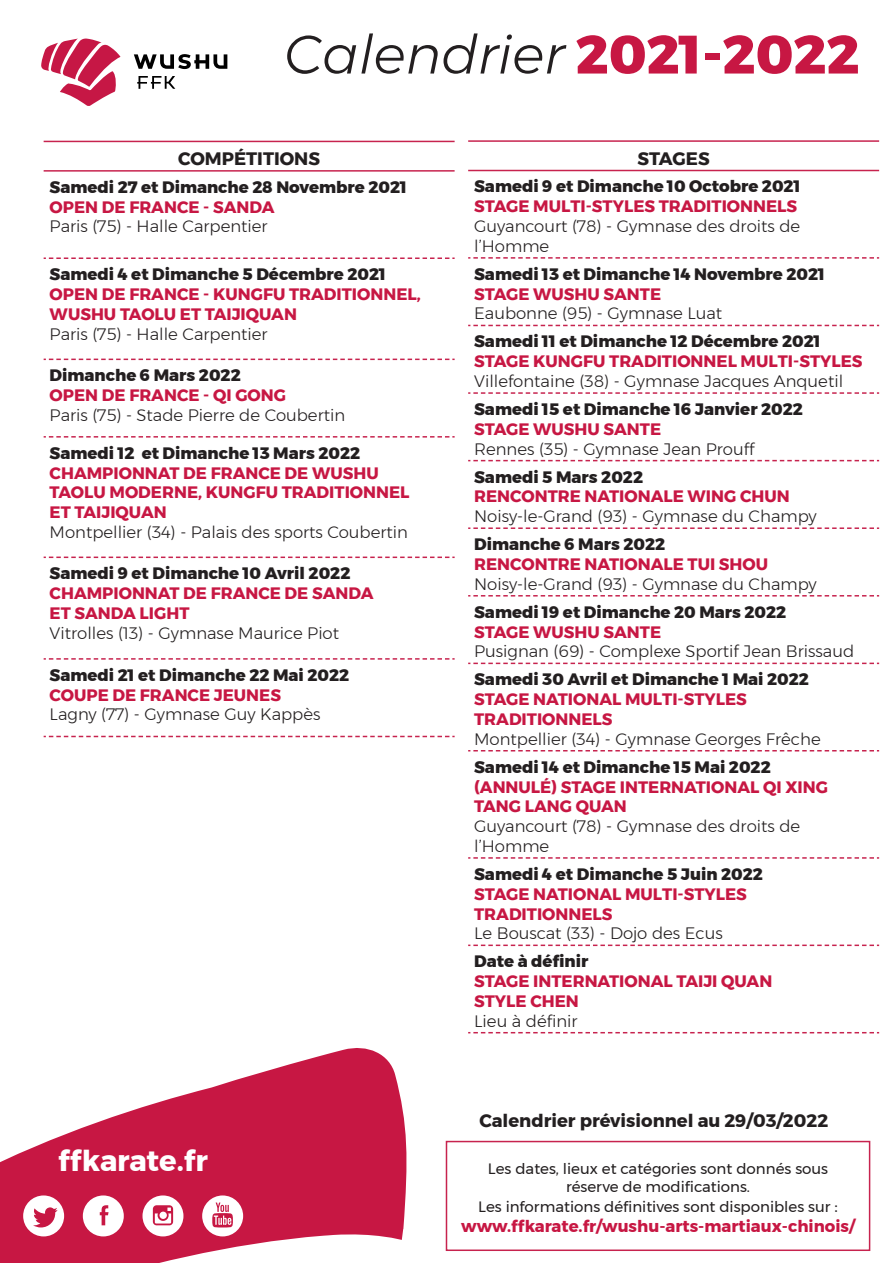
<style>
.page{position:relative;width:893px;height:1263px;background:#fff}
.page>*{position:absolute;margin:0;border:0;box-sizing:border-box;transform-origin:0 0}
.t1{font:italic 300 54px "Montserrat";color:#231f20}
.t2{font:700 28.95px "Montserrat";color:#fff}
.t3{font:700 18px "Montserrat";color:#231f20}
.t4{font:700 16.5px/19.8px "Montserrat";color:#c71743}
.t5{font:300 16.5px/19.8px "Montserrat";color:#231f20}
.t6{font:800 16.5px "Montserrat";color:#231f20}
.t7{font:15px/18px "Montserrat";color:#231f20;text-align:center}
.s1{font-weight:800;font-style:normal;color:#c71743}
.s2{font-size:16.5px}
</style>
<div class="page">
<svg style="left:0;top:1048px;width:407px;height:215px;fill:#c71743"></svg>
<svg style="left:202px;top:1195px;width:41px;height:41px"></svg>
<svg style="left:83px;top:1195px;width:41px;height:41px"></svg>
<svg style="left:23px;top:1195px;width:41px;height:41px"></svg>
<svg style="left:142px;top:1195px;width:41px;height:41px"></svg>
<div style="left:446px;top:1141px;width:424px;height:110px;border:2px solid #c7234e"></div>
<hr style="left:44px;top:141px;width:411px;height:1px;background:#c7234e">
<hr style="left:44px;top:170px;width:411px;height:2px;background:#c7234e">
<svg style="left:44px;top:257px;width:411px;height:2px"></svg>
<svg style="left:44px;top:359px;width:411px;height:1px"></svg>
<svg style="left:44px;top:436px;width:411px;height:2px"></svg>
<svg style="left:44px;top:556px;width:411px;height:2px"></svg>
<svg style="left:44px;top:658px;width:411px;height:2px"></svg>
<svg style="left:44px;top:736px;width:411px;height:1px"></svg>
<hr style="left:468px;top:140px;width:411px;height:2px;background:#c7234e">
<hr style="left:468px;top:170px;width:411px;height:1px;background:#c7234e">
<svg style="left:468px;top:257px;width:411px;height:2px"></svg>
<svg style="left:468px;top:325px;width:411px;height:1px"></svg>
<svg style="left:468px;top:392px;width:411px;height:2px"></svg>
<svg style="left:468px;top:460px;width:411px;height:1px"></svg>
<svg style="left:468px;top:527px;width:411px;height:2px"></svg>
<svg style="left:468px;top:595px;width:411px;height:1px"></svg>
<svg style="left:468px;top:663px;width:411px;height:1px"></svg>
<svg style="left:468px;top:750px;width:411px;height:1px"></svg>
<svg style="left:468px;top:857px;width:411px;height:2px"></svg>
<svg style="left:468px;top:944px;width:411px;height:2px"></svg>
<svg style="left:468px;top:1032px;width:411px;height:1px"></svg>
<svg style="left:41px;top:38px;width:79px;height:68px"></svg>
<svg style="left:137px;top:76px;width:38px;height:13px"></svg>
<svg style="left:134px;top:54px;width:93px;height:15px"></svg>
<p class="t1" style="left:284px;top:14px;width:577px">Calendrier <span class="s1">2021-2022</span></p>
<p class="t3" style="left:178px;top:144px;width:143px">COMPÉTITIONS</p>
<p class="t6" style="left:50px;top:174px;width:359px">Samedi 27 et Dimanche 28 Novembre 2021</p>
<p class="t4" style="left:50px;top:197px;width:226px">OPEN DE FRANCE - SANDA</p>
<p class="t5" style="left:50px;top:216px;width:219px">Paris (75) - Halle Carpentier</p>
<p class="t6" style="left:50px;top:261px;width:338px">Samedi 4 et Dimanche 5 Décembre 2021</p>
<p class="t4" style="left:50px;top:284px;width:373px">OPEN DE FRANCE - KUNGFU TRADITIONNEL,<br>WUSHU TAOLU ET TAIJIQUAN</p>
<p class="t5" style="left:50px;top:324px;width:219px">Paris (75) - Halle Carpentier</p>
<p class="t6" style="left:50px;top:362px;width:193px">Dimanche 6 Mars 2022</p>
<p class="t4" style="left:50px;top:385px;width:238px">OPEN DE FRANCE - QI GONG</p>
<p class="t5" style="left:50px;top:405px;width:297px">Paris (75) - Stade Pierre de Coubertin</p>
<p class="t6" style="left:50px;top:439px;width:312px">Samedi 12 et Dimanche 13 Mars 2022</p>
<p class="t4" style="left:50px;top:463px;width:331px">CHAMPIONNAT DE FRANCE DE WUSHU</p>
<p class="t4" style="left:50px;top:483px;width:361px">TAOLU MODERNE, KUNGFU TRADITIONNEL</p>
<p class="t4" style="left:50px;top:502px;width:119px">ET TAIJIQUAN</p>
<p class="t5" style="left:50px;top:522px;width:360px">Montpellier (34) - Palais des sports Coubertin</p>
<p class="t6" style="left:50px;top:560px;width:302px">Samedi 9 et Dimanche 10 Avril 2022</p>
<p class="t4" style="left:50px;top:583px;width:325px">CHAMPIONNAT DE FRANCE DE SANDA</p>
<p class="t4" style="left:50px;top:603px;width:141px">ET SANDA LIGHT</p>
<p class="t5" style="left:50px;top:623px;width:291px">Vitrolles (13) - Gymnase Maurice Piot</p>
<p class="t6" style="left:50px;top:662px;width:301px">Samedi 21 et Dimanche 22 Mai 2022</p>
<p class="t4" style="left:50px;top:685px;width:233px">COUPE DE FRANCE JEUNES</p>
<p class="t5" style="left:50px;top:704px;width:272px">Lagny (77) - Gymnase Guy Kappès</p>
<h2 class="t2" style="left:58px;top:1137px;width:151px">ffkarate.fr</h2>
<p class="t3" style="left:638px;top:144px;width:74px">STAGES</p>
<p class="t6" style="left:474px;top:173px;width:328px">Samedi 9 et Dimanche 10 Octobre 2021</p>
<p class="t4" style="left:474px;top:197px;width:325px">STAGE MULTI-STYLES TRADITIONNELS</p>
<p class="t5" style="left:474px;top:216px;width:328px">Guyancourt (78) - Gymnase des droits de l’Homme</p>
<p class="t6" style="left:474px;top:261px;width:352px">Samedi 13 et Dimanche 14 Novembre 2021</p>
<p class="t4" style="left:474px;top:284px;width:189px">STAGE WUSHU SANTE</p>
<p class="t5" style="left:474px;top:303px;width:250px">Eaubonne (95) - Gymnase Luat</p>
<p class="t6" style="left:474px;top:328px;width:348px">Samedi 11 et Dimanche 12 Décembre 2021</p>
<p class="t4" style="left:474px;top:351px;width:390px">STAGE KUNGFU TRADITIONNEL MULTI-STYLES</p>
<p class="t5" style="left:474px;top:371px;width:370px">Villefontaine (38) - Gymnase Jacques Anquetil</p>
<p class="t6" style="left:474px;top:396px;width:330px">Samedi 15 et Dimanche 16 Janvier 2022</p>
<p class="t4" style="left:474px;top:419px;width:189px">STAGE WUSHU SANTE</p>
<p class="t5" style="left:474px;top:439px;width:282px">Rennes (35) - Gymnase Jean Prouff</p>
<p class="t6" style="left:474px;top:463px;width:171px">Samedi 5 Mars 2022</p>
<p class="t4" style="left:474px;top:487px;width:317px">RENCONTRE NATIONALE WING CHUN</p>
<p class="t5" style="left:474px;top:506px;width:344px">Noisy-le-Grand (93) - Gymnase du Champy</p>
<p class="t6" style="left:474px;top:531px;width:193px">Dimanche 6 Mars 2022</p>
<p class="t4" style="left:474px;top:554px;width:295px">RENCONTRE NATIONALE TUI SHOU</p>
<p class="t5" style="left:474px;top:574px;width:344px">Noisy-le-Grand (93) - Gymnase du Champy</p>
<p class="t6" style="left:474px;top:598px;width:314px">Samedi 19 et Dimanche 20 Mars 2022</p>
<p class="t4" style="left:474px;top:622px;width:189px">STAGE WUSHU SANTE</p>
<p class="t5" style="left:474px;top:641px;width:382px">Pusignan (69) - Complexe Sportif Jean Brissaud</p>
<p class="t6" style="left:474px;top:666px;width:336px">Samedi 30 Avril et Dimanche 1 Mai 2022</p>
<p class="t4" style="left:474px;top:689px;width:274px">STAGE NATIONAL MULTI-STYLES</p>
<p class="t4" style="left:474px;top:709px;width:140px">TRADITIONNELS</p>
<p class="t5" style="left:474px;top:729px;width:348px">Montpellier (34) - Gymnase Georges Frêche</p>
<p class="t6" style="left:474px;top:753px;width:298px">Samedi 14 et Dimanche 15 Mai 2022</p>
<p class="t4" style="left:474px;top:777px;width:355px">(ANNULÉ) STAGE INTERNATIONAL QI XING<br>TANG LANG QUAN</p>
<p class="t5" style="left:474px;top:816px;width:328px">Guyancourt (78) - Gymnase des droits de l’Homme</p>
<p class="t6" style="left:474px;top:861px;width:290px">Samedi 4 et Dimanche 5 Juin 2022</p>
<p class="t4" style="left:474px;top:884px;width:274px">STAGE NATIONAL MULTI-STYLES</p>
<p class="t4" style="left:474px;top:904px;width:140px">TRADITIONNELS</p>
<p class="t5" style="left:474px;top:923px;width:250px">Le Bouscat (33) - Dojo des Ecus</p>
<p class="t6" style="left:474px;top:948px;width:116px">Date à définir</p>
<p class="t4" style="left:474px;top:971px;width:300px">STAGE INTERNATIONAL TAIJI QUAN</p>
<p class="t4" style="left:474px;top:991px;width:106px">STYLE CHEN</p>
<p class="t5" style="left:474px;top:1011px;width:105px">Lieu à définir</p>
<p class="t3" style="left:479px;top:1106px;width:350px">Calendrier prévisionnel au 29/03/2022</p>
<p class="t7" style="left:488px;top:1160px;width:342px">Les dates, lieux et catégories sont donnés sous réserve de modifications.</p>
<p class="t7" style="left:478px;top:1198px;width:361px">Les informations définitives sont disponibles sur <span class="s2">:</span></p>
<p class="t4" style="left:461px;top:1216px;width:395px">www.ffkarate.fr/wushu-arts-martiaux-chinois/</p>
</div>
